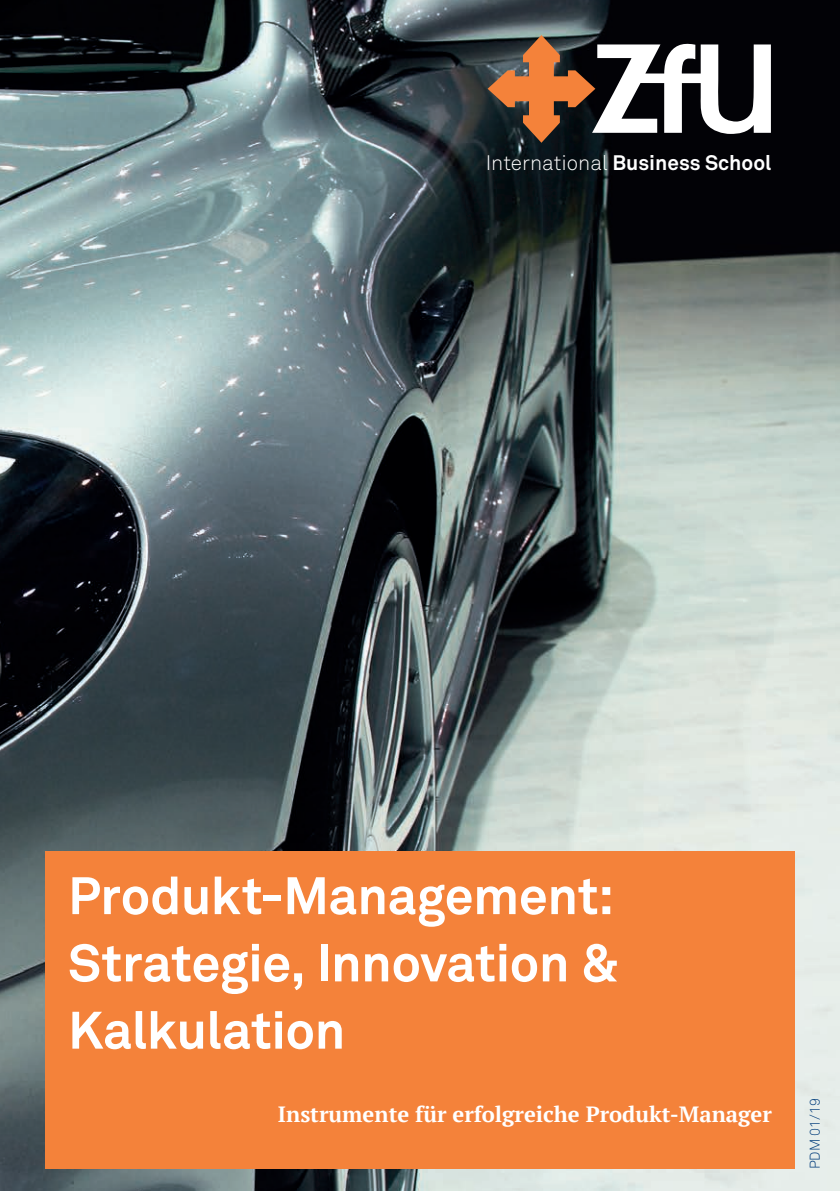
<style>
.page{position:relative;width:840px;height:1191px;background:#fff}
.page>*{position:absolute;margin:0;border:0;box-sizing:border-box;transform-origin:0 0}
.zfu_-_Lauftext{font:700 52px/67.2px "Akkurat Office";letter-spacing:-.01em;color:#fff}
.t1{font:700 22px "PT Serif";color:#fff}
.t2{font:700 20.8px "Akkurat";color:#fff}
.x_Text_klein{font:300 14px "Akkurat";color:#013c7b}
.s1{font-weight:300}
</style>
<div class="page">
<img style="left:0;top:0;width:839px;height:1191px">
<div style="left:45px;top:850px;width:749px;height:318px;background:#f4823a"></div>
<svg style="left:487px;top:35px;width:283px;height:108px"></svg>
<p class="t2" style="left:485px;top:149px;width:287px"><span class="s1">International</span> Business School</p>
<p class="zfu_-_Lauftext" style="left:68px;top:863px;width:547px">Produkt-Management:</p>
<p class="zfu_-_Lauftext" style="left:68px;top:930px;width:552px">Strategie, Innovation &amp;<br>Kalkulation</p>
<p class="t1" style="left:278px;top:1099px;width:495px">Instrumente für erfolgreiche Produkt-Manager</p>
<p class="x_Text_klein" style="left:806px;top:1169px;width:72px;rotate:-90deg">PDM 01/19</p>
</div>
